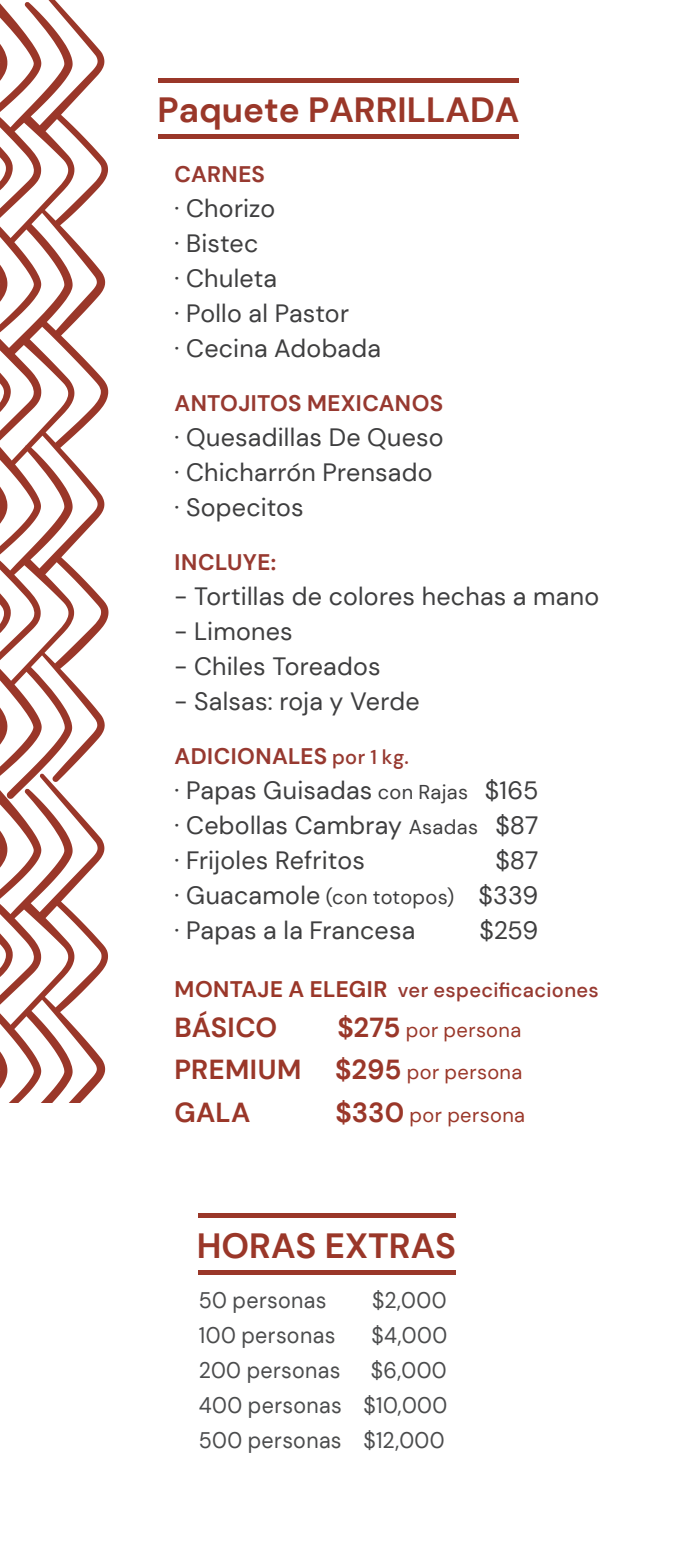
<style>
.page{position:relative;width:679px;height:1567px;background:#fff}
.page>*{position:absolute;margin:0;border:0;box-sizing:border-box;transform-origin:0 0}
.t1{font:700 35px "DM Sans";color:#9a3729}
.t2{font:700 27.5px/42.5px "DM Sans";letter-spacing:.01em;color:#9a3729}
.t3{font:25px/35px "DM Sans";letter-spacing:.01em;color:#3e3e3f}
.t4{font:22.5px/35px "DM Sans";letter-spacing:.02em;color:#4b4c4d;text-align:justify;scale:.95 1}
.t5{font:700 22.5px "DM Sans";letter-spacing:.015em;color:#973930}
.t6{font:500 20px "DM Sans";letter-spacing:.02em;color:#973930}
.t7{font:20px "DM Sans";letter-spacing:.02em;color:#9a3729}
.s1{font-weight:500;font-size:20px}
.s2{font-size:20px}
.s3{font-weight:700;font-size:22.5px;color:#9a3729}
.s4{font-weight:700;font-size:27.5px}
.s5{font-weight:400;font-size:20px}
</style>
<div class="page">
<hr style="left:198px;top:1270px;width:257px;height:4px;background:#9a3729">
<hr style="left:198px;top:1213px;width:257px;height:4px;background:#9a3729">
<hr style="left:159px;top:135px;width:359px;height:4px;background:#9a3729">
<hr style="left:159px;top:78px;width:359px;height:4px;background:#9a3729">
<svg style="left:0;top:1px;width:108px;height:768px"></svg>
<svg style="left:0;top:769px;width:108px;height:332px"></svg>
<h1 class="t1" style="left:157px;top:88px;width:363px">Paquete PARRILLADA</h1>
<p class="t5" style="left:174px;top:160px;width:92px">CARNES</p>
<p class="t3" style="left:174px;top:191px;width:208px">· Chorizo<br>· Bistec<br>· Chuleta<br>· Pollo al Pastor<br>· Cecina Adobada</p>
<p class="t5" style="left:174px;top:389px;width:270px">ANTOJITOS MEXICANOS</p>
<p class="t3" style="left:174px;top:420px;width:270px">· Quesadillas De Queso · Chicharrón Prensado · Sopecitos</p>
<p class="t5" style="left:174px;top:548px;width:103px">INCLUYE:</p>
<p class="t3" style="left:174px;top:579px;width:426px">- Tortillas de colores hechas a mano</p>
<p class="t3" style="left:174px;top:614px;width:120px">- Limones</p>
<p class="t3" style="left:174px;top:649px;width:207px">- Chiles Toreados</p>
<p class="t3" style="left:174px;top:684px;width:246px">- Salsas: roja y Verde</p>
<p class="t5" style="left:174px;top:742px;width:235px">ADICIONALES <span class="s1">por 1 kg.</span></p>
<p class="t3" style="left:174px;top:773px;width:365px;text-align:justify">· Papas Guisadas <span class="s2">con Rajas</span> $165 · Cebollas Cambray <span class="s2">Asadas</span> $87 · Frijoles Refritos</p>
<p class="t3" style="left:174px;top:843px;width:365px;text-align:justify;text-indent:320px">$87 · Guacamole <span class="s2">(con totopos)</span> $339 · Papas a la Francesa</p>
<p class="t3" style="left:479px;top:913px;width:60px">$259</p>
<p class="t6" style="left:174px;top:977px;width:425px"><span class="s3">MONTAJE A ELEGIR</span> ver especificaciones</p>
<p class="t2" style="left:174px;top:1005px;width:104px">BÁSICO</p>
<p class="t7" style="left:337px;top:1017px;width:185px"><span class="s4">$275</span> por persona</p>
<p class="t2" style="left:174px;top:1048px;width:349px">PREMIUM $295 <span class="s5">por persona<br></span>GALA</p>
<p class="t7" style="left:335px;top:1102px;width:191px"><span class="s4">$330</span> por persona</p>
<h1 class="t1" style="left:197px;top:1223px;width:261px">HORAS EXTRAS</h1>
<p class="t4" style="left:199px;top:1282px;width:136px">50 personas</p>
<p class="t4" style="left:372px;top:1282px;width:80px">$2,000</p>
<p class="t4" style="left:199px;top:1317px;width:145px">100 personas</p>
<p class="t4" style="left:371px;top:1317px;width:81px">$4,000</p>
<p class="t4" style="left:199px;top:1352px;width:151px">200 personas</p>
<p class="t4" style="left:199px;top:1352px;width:263px;text-indent:172px">$6,000<br>400 personas $10,000<br>500 personas $12,000</p>
</div>
